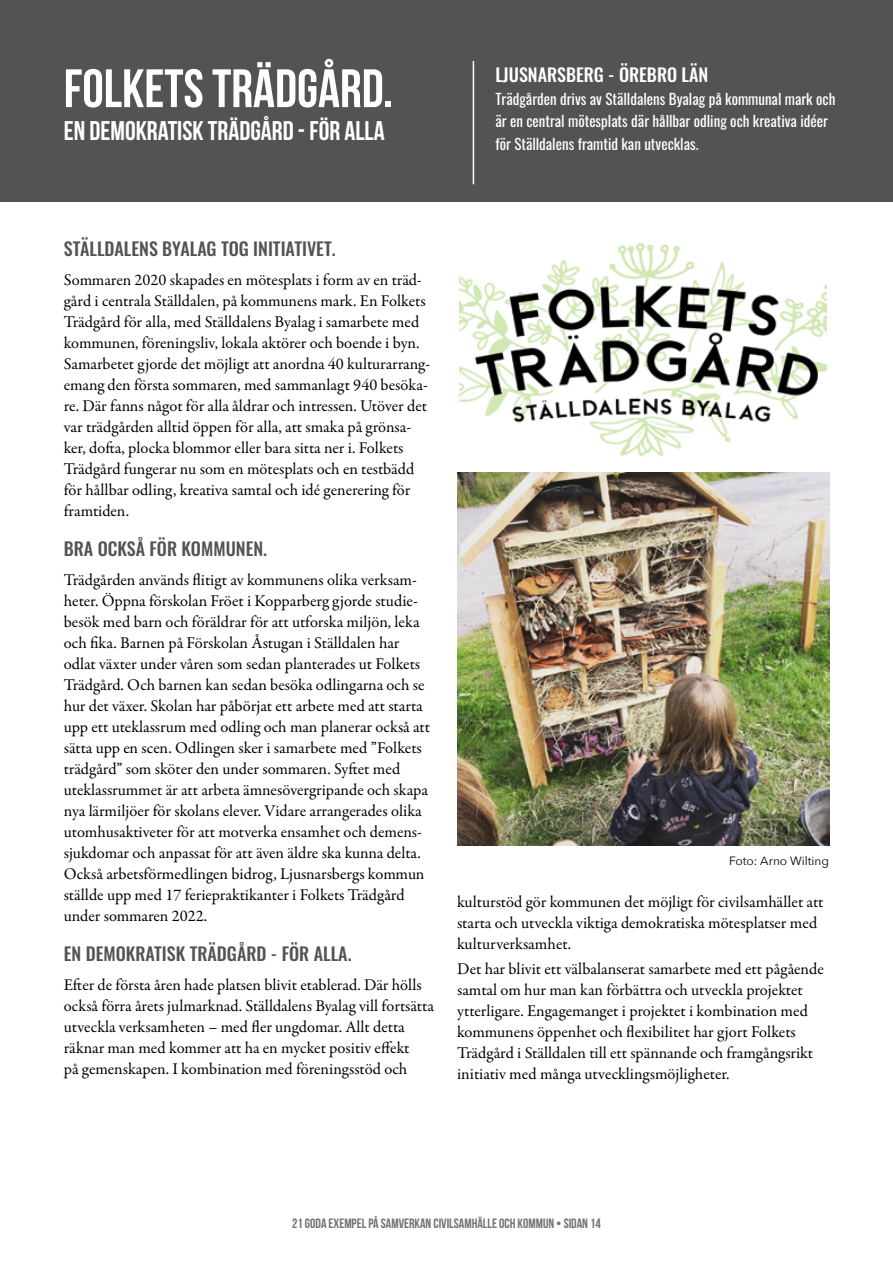
<style>
.page{position:relative;width:893px;height:1263px;background:#fff}
.page>*{position:absolute;margin:0;border:0;box-sizing:border-box;transform-origin:0 0}
.t1{font:700 54px "Bebas Neue";color:#fff}
.t2{font:700 27px "Bebas Neue";color:#fff}
.t3{font:500 18px "Oswald";color:#545352}
.t4{font:500 18px "Oswald";color:#fff}
.t5{font:16.5px/21px "Garamond Premr Pro";color:#000}
.t6{font:15px/22.5px "Oswald";color:#fff}
.t7{font:700 13.5px "Bebas Neue";color:#727171}
.t8{font:12px "Avenir Next";color:#000}
</style>
<div class="page">
<div style="left:0;top:0;width:893px;height:201px;background:#545352"></div>
<hr style="left:473px;top:61px;width:1px;height:123px;background:#fff">
<img style="left:457px;top:473px;width:372px;height:372px">
<img style="left:460px;top:242px;width:366px;height:215px">
<h1 class="t1" style="left:64px;top:59px;width:331px">FOLKETS TRÄDGÅRD.</h1>
<h2 class="t2" style="left:64px;top:115px;width:322px">EN DEMOKRATISK TRÄDGÅRD - FÖR ALLA</h2>
<p class="t4" style="left:495px;top:66px;width:214px">LJUSNARSBERG - ÖREBRO LÄN</p>
<p class="t6" style="left:495px;top:86px;width:341px">Trädgården drivs av Ställdalens Byalag på kommunal mark och är en central mötesplats där hållbar odling och kreativa idéer för Ställdalens framtid kan utvecklas.</p>
<p class="t3" style="left:64px;top:239px;width:273px">STÄLLDALENS BYALAG TOG INITIATIVET.</p>
<p class="t5" style="left:64px;top:270px;width:368px">Sommaren 2020 skapades en mötesplats i form av en träd&shy;gård i centrala Ställdalen, på kommunens mark. En Folkets Trädgård för alla, med Ställdalens Byalag i samarbete med kommunen, föreningsliv, lokala aktörer och boende i byn.<br>Samarbetet gjorde det möjligt att anordna 40 kulturarrang&shy;emang den första sommaren, med sammanlagt 940 besöka&shy;re. Där fanns något för alla åldrar och intressen. Utöver det var trädgården alltid öppen för alla, att smaka på grönsa&shy;ker, dofta, plocka blommor eller bara sitta ner i. Folkets Trädgård fungerar nu som en mötesplats och en testbädd för hållbar odling, kreativa samtal och idé generering för framtiden.</p>
<p class="t3" style="left:64px;top:539px;width:205px">BRA OCKSÅ FÖR KOMMUNEN.</p>
<p class="t5" style="left:64px;top:570px;width:368px">Trädgården används flitigt av kommunens olika verksam&shy;heter. Öppna förskolan Fröet i Kopparberg gjorde studie&shy;besök med barn och föräldrar för att utforska miljön, leka och fika. Barnen på Förskolan Åstugan i Ställdalen har odlat växter under våren som sedan planterades ut Folkets Trädgård. Och barnen kan sedan besöka odlingarna och se hur det växer. Skolan har påbörjat ett arbete med att starta upp ett uteklassrum med odling och man planerar också att sätta upp en scen. Odlingen sker i samarbete med ”Folkets trädgård” som sköter den under sommaren. Syftet med uteklassrummet är att arbeta ämnesövergripande och skapa nya lärmiljöer för skolans elever. Vidare arrangerades olika utomhusaktiveter för att motverka ensamhet och demens&shy;sjukdomar och anpassat för att även äldre ska kunna delta.<br>Också arbetsförmedlingen bidrog, Ljusnarsbergs kommun ställde upp med 17 feriepraktikanter i Folkets Trädgård under sommaren 2022.</p>
<p class="t3" style="left:64px;top:944px;width:289px">EN DEMOKRATISK TRÄDGÅRD - FÖR ALLA.</p>
<p class="t5" style="left:64px;top:975px;width:372px">Efter de första åren hade platsen blivit etablerad. Där hölls också förra årets julmarknad. Ställdalens Byalag vill fortsätta utveckla verksamheten – med fler ungdomar. Allt detta räknar man med kommer att ha en mycket positiv effekt<br>på gemenskapen. I kombination med föreningsstöd och</p>
<p class="t8" style="left:729px;top:851px;width:101px">Foto: Arno Wilting</p>
<p class="t5" style="left:457px;top:892px;width:368px">kulturstöd gör kommunen det möjligt för civilsamhället att starta och utveckla viktiga demokratiska mötesplatser med kulturverksamhet.</p>
<p class="t5" style="left:457px;top:959px;width:368px">Det har blivit ett välbalanserat samarbete med ett pågående samtal om hur man kan förbättra och utveckla projektet ytterligare. Engagemanget i projektet i kombination med kommunens öppenhet och flexibilitet har gjort Folkets Trädgård i Ställdalen till ett spännande och framgångsrikt initiativ med många utvecklingsmöjligheter.</p>
<p class="t7" style="left:292px;top:1216px;width:310px">21 GODA EXEMPEL PÅ SAMVERKAN CIVILSAMHÄLLE OCH KOMMUN • SIDAN 14</p>
</div>
